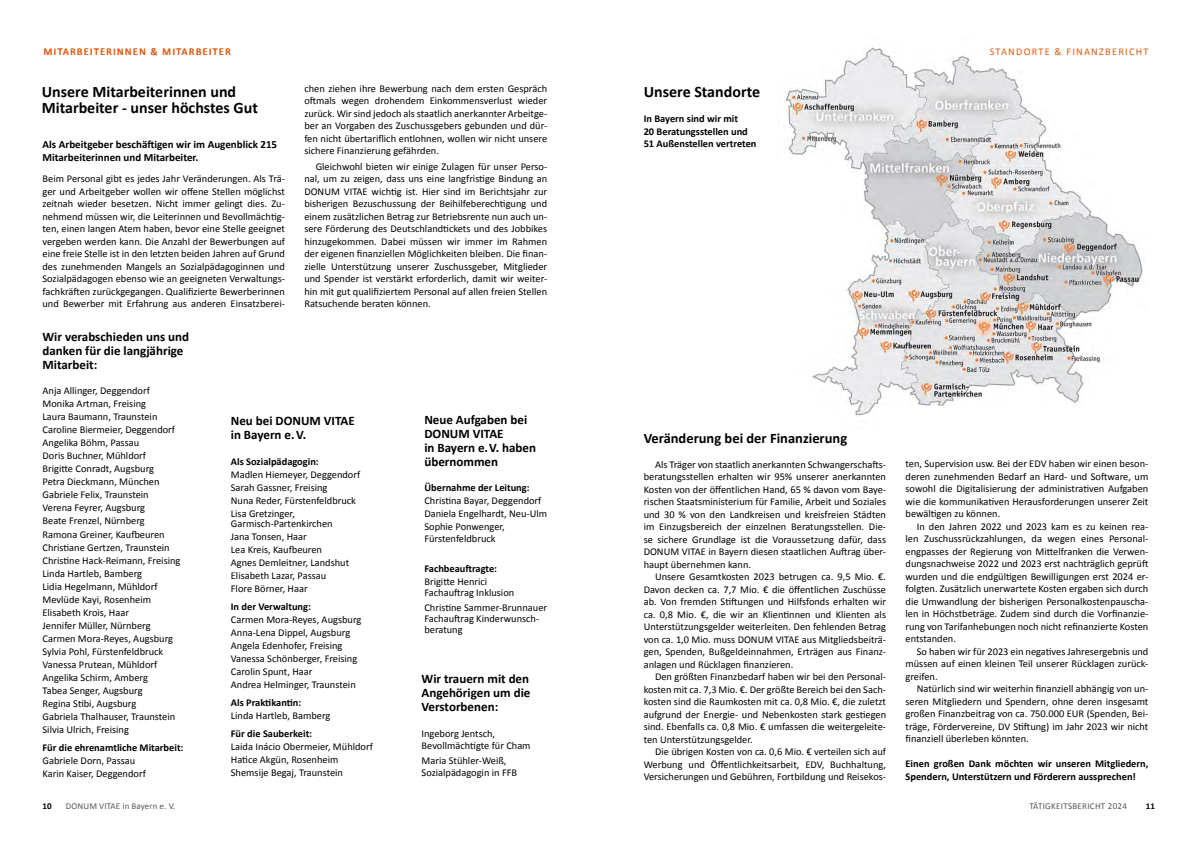
<style>
.page{position:relative;width:1191px;height:842px;background:#fff}
.page>*{position:absolute;margin:0;border:0;box-sizing:border-box;transform-origin:0 0}
.t1{font:700 16px/16px "Calibri";color:#000}
.t2{font:700 14.5px "Calibri";color:#000}
.t3{font:700 13px/14px "Calibri";color:#000}
.t4{font:700 11px/13px "Calibri";color:#000}
.t5{font:10.4px/12.5px "Calibri";color:#000}
.t6{font:700 10.4px/12.5px "Calibri";color:#000}
.t7{font:10.3px "Calibri";letter-spacing:.12em;color:#e25a10}
.t8{font:9px "Calibri";letter-spacing:.025em;color:#575756}
.t9{font:700 9px "Calibri";color:#000}
</style>
<div class="page">
<img style="left:785px;top:47px;width:361px;height:370px">
<p class="t7" style="left:43px;top:44px;width:189px">MITARBEITERINNEN &amp; MITARBEITER</p>
<h1 class="t1" style="left:42px;top:83px;width:218px">Unsere Mitarbeiterinnen und<br>Mitarbeiter - unser höchstes Gut</h1>
<p class="t4" style="left:43px;top:138px;width:236px">Als Arbeitgeber beschäftigen wir im Augenblick 215<br>Mitarbeiterinnen und Mitarbeiter.</p>
<p class="t5" style="left:43px;top:172px;width:244px;text-align:justify">Beim Personal gibt es jedes Jahr Veränderungen. Als Trä&shy;ger und Arbeitgeber wollen wir offene Stellen möglichst zeitnah wieder besetzen. Nicht immer gelingt dies. Zu&shy;nehmend müssen wir, die Leiterinnen und Bevollmächtig&shy;ten, einen langen Atem haben, bevor eine Stelle geeignet vergeben werden kann. Die Anzahl der Bewerbungen auf eine freie Stelle ist in den letzten beiden Jahren auf Grund des zunehmenden Mangels an Sozialpädagoginnen und Sozialpädagogen ebenso wie an geeigneten Verwaltungs&shy;fachkräften zurückgegangen. Qualifizierte Bewerberinnen und Bewerber mit Erfahrung aus anderen Einsatzberei-</p>
<p class="t5" style="left:304px;top:82px;width:244px;text-align:justify">chen ziehen ihre Bewerbung nach dem ersten Gespräch oftmals wegen drohendem Einkommensverlust wieder zurück. Wir sind jedoch als staatlich anerkannter Arbeitge&shy;ber an Vorgaben des Zuschussgebers gebunden und dür&shy;fen nicht übertariflich entlohnen, wollen wir nicht unsere sichere Finanzierung gefährden.</p>
<p class="t5" style="left:304px;top:160px;width:244px;text-align:justify;text-indent:11px">Gleichwohl bieten wir einige Zulagen für unser Perso&shy;nal, um zu zeigen, dass uns eine langfristige Bindung an DONUM VITAE wichtig ist. Hier sind im Berichtsjahr zur bisherigen Bezuschussung der Beihilfeberechtigung und einem zusätzlichen Betrag zur Betriebsrente nun auch un&shy;sere Förderung des Deutschlandtickets und des Jobbikes hinzugekommen. Dabei müssen wir immer im Rahmen der eigenen finanziellen Möglichkeiten bleiben. Die finan&shy;zielle Unterstützung unserer Zuschussgeber, Mitglieder und Spender ist verstärkt erforderlich, damit wir weiter&shy;hin mit gut qualifiziertem Personal auf allen freien Stellen Ratsuchende beraten können.</p>
<p class="t3" style="left:43px;top:329px;width:148px">Wir verabschieden uns und danken für die langjährige<br>Mitarbeit:</p>
<p class="t5" style="left:43px;top:384px;width:139px;line-height:13px">Anja Allinger, Deggendorf<br>Monika Artman, Freising<br>Laura Baumann, Traunstein<br>Caroline Biermeier, Deggendorf<br>Angelika Böhm, Passau<br>Doris Buchner, Mühldorf<br>Brigitte Conradt, Augsburg<br>Petra Dieckmann, München<br>Gabriele Felix, Traunstein<br>Verena Feyrer, Augsburg<br>Beate Frenzel, Nürnberg<br>Ramona Greiner, Kaufbeuren<br>Christiane Gertzen, Traunstein<br>Christine Hack-Reimann, Freising<br>Linda Hartleb, Bamberg<br>Lidia Hegelmann, Mühldorf<br>Mevlüde Kayi, Rosenheim<br>Elisabeth Krois, Haar<br>Jennifer Müller, Nürnberg<br>Carmen Mora-Reyes, Augsburg<br>Sylvia Pohl, Fürstenfeldbruck<br>Vanessa Prutean, Mühldorf<br>Angelika Schirm, Amberg<br>Tabea Senger, Augsburg<br>Regina Stibi, Augsburg<br>Gabriela Thalhauser, Traunstein<br>Silvia Ulrich, Freising</p>
<p class="t6" style="left:43px;top:741px;width:142px">Für die ehrenamtliche Mitarbeit:</p>
<p class="t5" style="left:43px;top:754px;width:105px;line-height:13px">Gabriele Dorn, Passau<br>Karin Kaiser, Deggendorf</p>
<p class="t3" style="left:231px;top:413px;width:125px">Neu bei DONUM VITAE in Bayern e. V.</p>
<p class="t6" style="left:231px;top:455px;width:89px">Als Sozialpädagogin:</p>
<p class="t5" style="left:231px;top:468px;width:131px;line-height:13px">Madlen Hiemeyer, Deggendorf<br>Sarah Gassner, Freising<br>Nuna Reder, Fürstenfeldbruck<br>Lisa Gretzinger,</p>
<p class="t5" style="left:231px;top:517px;width:120px;line-height:13px">Garmisch-Partenkirchen<br>Jana Tonsen, Haar<br>Lea Kreis, Kaufbeuren<br>Agnes Demleitner, Landshut<br>Elisabeth Lazar, Passau<br>Flore Börner, Haar</p>
<p class="t6" style="left:231px;top:600px;width:82px">In der Verwaltung:</p>
<p class="t5" style="left:231px;top:613px;width:132px;line-height:13px">Carmen Mora-Reyes, Augsburg<br>Anna-Lena Dippel, Augsburg<br>Angela Edenhofer, Freising<br>Vanessa Schönberger, Freising<br>Carolin Spunt, Haar<br>Andrea Helminger, Traunstein</p>
<p class="t6" style="left:231px;top:696px;width:72px">Als Praktikantin:</p>
<p class="t5" style="left:231px;top:709px;width:101px">Linda Hartleb, Bamberg</p>
<p class="t6" style="left:231px;top:727px;width:83px">Für die Sauberkeit:</p>
<p class="t5" style="left:231px;top:740px;width:144px;line-height:13px">Laida Inácio Obermeier, Mühldorf<br>Hatice Akgün, Rosenheim<br>Shemsije Begaj, Traunstein</p>
<p class="t3" style="left:424px;top:412px;width:113px">Neue Aufgaben bei<br>DONUM VITAE<br>in Bayern e. V. haben übernommen</p>
<p class="t6" style="left:424px;top:481px;width:107px">Übernahme der Leitung:</p>
<p class="t5" style="left:424px;top:494px;width:124px;line-height:13px">Christina Bayar, Deggendorf<br>Daniela Engelhardt, Neu-Ulm<br>Sophie Ponwenger,</p>
<p class="t5" style="left:424px;top:532px;width:73px">Fürstenfeldbruck</p>
<p class="t6" style="left:424px;top:562px;width:74px">Fachbeauftragte:</p>
<p class="t5" style="left:424px;top:576px;width:91px;line-height:11px">Brigitte Henrici<br>Fachauftrag Inklusion</p>
<p class="t5" style="left:424px;top:602px;width:124px;line-height:11px">Christine Sammer-Brunnauer<br>Fachauftrag Kinderwunsch&shy;beratung</p>
<p class="t3" style="left:421px;top:671px;width:110px;text-align:justify">Wir trauern mit den Angehörigen um die Verstorbenen:</p>
<p class="t5" style="left:421px;top:727px;width:111px;line-height:12px">Ingeborg Jentsch,<br>Bevollmächtigte für Cham</p>
<p class="t5" style="left:421px;top:754px;width:97px;line-height:12px">Maria Stühler-Weiß,<br>Sozialpädagogin in FFB</p>
<h1 class="t1" style="left:643px;top:83px;width:118px">Unsere Standorte</h1>
<p class="t6" style="left:643px;top:112px;width:114px">In Bayern sind wir mit<br>20 Beratungsstellen und<br>51 Außenstellen vertreten</p>
<p class="t7" style="left:989px;top:44px;width:160px">STANDORTE &amp; FINANZBERICHT</p>
<h2 class="t2" style="left:643px;top:427px;width:205px">Veränderung bei der Finanzierung</h2>
<p class="t5" style="left:643px;top:457px;width:244px;text-align:justify;text-indent:11px">Als Träger von staatlich anerkannten Schwangerschafts&shy;beratungsstellen erhalten wir 95% unserer anerkannten Kosten von der öffentlichen Hand, 65 % davon vom Baye&shy;rischen Staatsministerium für Familie, Arbeit und Soziales und 30 % von den Landkreisen und kreisfreien Städten im Einzugsbereich der einzelnen Beratungsstellen. Die&shy;se sichere Grundlage ist die Voraussetzung dafür, dass DONUM VITAE in Bayern diesen staatlichen Auftrag über&shy;haupt übernehmen kann.</p>
<p class="t5" style="left:643px;top:570px;width:244px;text-align:justify;text-indent:11px">Unsere Gesamtkosten 2023 betrugen ca. 9,5 Mio. €.<br>Davon decken ca. 7,7 Mio. € die öffentlichen Zuschüsse ab. Von fremden Stiftungen und Hilfsfonds erhalten wir ca. 0,8 Mio. €, die wir an Klientinnen und Klienten als Unterstützungsgelder weiterleiten. Den fehlenden Betrag von ca. 1,0 Mio. muss DONUM VITAE aus Mitgliedsbeiträ&shy;gen, Spenden, Bußgeldeinnahmen, Erträgen aus Finanz&shy;anlagen und Rücklagen finanzieren.</p>
<p class="t5" style="left:643px;top:670px;width:244px;text-align:justify;text-indent:11px">Den größten Finanzbedarf haben wir bei den Personal&shy;kosten mit ca. 7,3 Mio. €. Der größte Bereich bei den Sach&shy;kosten sind die Raumkosten mit ca. 0,8 Mio. €, die zuletzt aufgrund der Energie- und Nebenkosten stark gestiegen sind. Ebenfalls ca. 0,8 Mio. € umfassen die weitergeleite&shy;ten Unterstützungsgelder.</p>
<p class="t5" style="left:643px;top:745px;width:244px;text-align:justify;text-indent:11px">Die übrigen Kosten von ca. 0,6 Mio. € verteilen sich auf Werbung und Öffentlichkeitsarbeit, EDV, Buchhaltung, Versicherungen und Gebühren, Fortbildung und Reisekos-</p>
<p class="t5" style="left:905px;top:457px;width:244px;text-align:justify">ten, Supervision usw. Bei der EDV haben wir einen beson&shy;deren zunehmenden Bedarf an Hard- und Software, um sowohl die Digitalisierung der administrativen Aufgaben wie die kommunikativen Herausforderungen unserer Zeit bewältigen zu können.</p>
<p class="t5" style="left:905px;top:520px;width:244px;text-align:justify;text-indent:11px">In den Jahren 2022 und 2023 kam es zu keinen rea&shy;len Zuschussrückzahlungen, da wegen eines Personal&shy;engpasses der Regierung von Mittelfranken die Verwen&shy;dungsnachweise 2022 und 2023 erst nachträglich geprüft wurden und die endgültigen Bewilligungen erst 2024 er&shy;folgten. Zusätzlich unerwartete Kosten ergaben sich durch die Umwandlung der bisherigen Personalkostenpauscha&shy;len in Höchstbeträge. Zudem sind durch die Vorfinanzie&shy;rung von Tarifanhebungen noch nicht refinanzierte Kosten entstanden.</p>
<p class="t5" style="left:905px;top:645px;width:244px;text-align:justify;text-indent:11px">So haben wir für 2023 ein negatives Jahresergebnis und müssen auf einen kleinen Teil unserer Rücklagen zurück&shy;greifen.</p>
<p class="t5" style="left:905px;top:682px;width:244px;text-align:justify;text-indent:11px">Natürlich sind wir weiterhin finanziell abhängig von un&shy;seren Mitgliedern und Spendern, ohne deren insgesamt großen Finanzbeitrag von ca. 750.000 EUR (Spenden, Bei&shy;träge, Fördervereine, DV Stiftung) im Jahr 2023 wir nicht finanziell überleben könnten.</p>
<p class="t6" style="left:905px;top:757px;width:244px">Einen großen Dank möchten wir unseren Mitgliedern,<br>Spendern, Unterstützern und Förderern aussprechen!</p>
<p class="t9" style="left:43px;top:800px;width:11px">10</p>
<p class="t8" style="left:66px;top:800px;width:111px">DONUM VITAE in Bayern e. V.</p>
<p class="t8" style="left:1029px;top:800px;width:99px">TÄTIGKEITSBERICHT 2024</p>
<p class="t9" style="left:1146px;top:800px;width:11px">11</p>
</div>
